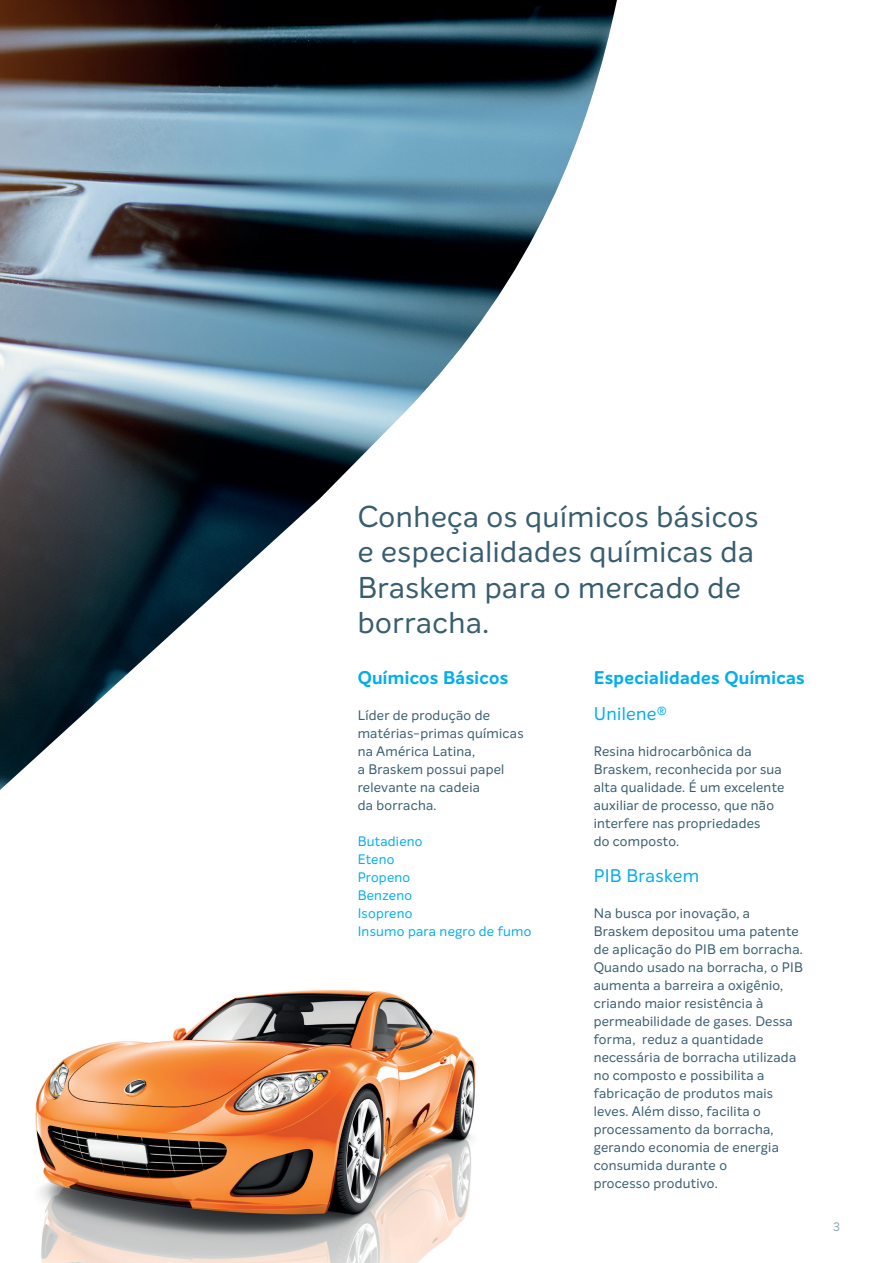
<style>
.page{position:relative;width:893px;height:1263px;background:#fff}
.page>*{position:absolute;margin:0;border:0;box-sizing:border-box;transform-origin:0 0}
.t1{font:29.55px/35.4px "Intelo";letter-spacing:.02em;color:#375d6e}
.t2{font:700 18px "Intelo";letter-spacing:.02em;color:#00aeef}
.t3{font:18px "Intelo";letter-spacing:.02em;color:#00aeef}
.t4{font:13.5px/18px "Intelo";letter-spacing:.02em;color:#375d6e}
.t5{font:13.5px/18px "Intelo";letter-spacing:.02em;color:#00aeef}
.t6{font:12px "Intelo";color:#8ba6b3}
</style>
<div class="page">
<img style="left:35px;top:989px;width:441px;height:274px">
<img style="left:0;top:0;width:617px;height:790px">
<h1 class="t1" style="left:358px;top:499px;width:402px">Conheça os químicos básicos e especialidades químicas da<br>Braskem para o mercado de borracha.</h1>
<h2 class="t2" style="left:358px;top:666px;width:152px">Químicos Básicos</h2>
<p class="t4" style="left:358px;top:706px;width:167px">Líder de produção de matérias-primas químicas na América Latina,<br>a Braskem possui papel relevante na cadeia<br>da borracha.</p>
<p class="t5" style="left:358px;top:832px;width:175px">Butadieno<br>Eteno<br>Propeno<br>Benzeno<br>Isopreno<br>Insumo para negro de fumo</p>
<h2 class="t2" style="left:594px;top:666px;width:213px">Especialidades Químicas</h2>
<h2 class="t3" style="left:594px;top:702px;width:75px">Unilene®</h2>
<p class="t4" style="left:594px;top:742px;width:192px">Resina hidrocarbônica da<br>Braskem, reconhecida por sua alta qualidade. É um excelente auxiliar de processo, que não interfere nas propriedades<br>do composto.</p>
<h2 class="t3" style="left:594px;top:864px;width:107px">PIB Braskem</h2>
<p class="t4" style="left:594px;top:904px;width:211px">Na busca por inovação, a<br>Braskem depositou uma patente de aplicação do PIB em borracha.<br>Quando usado na borracha, o PIB aumenta a barreira a oxigênio, criando maior resistência à permeabilidade de gases. Dessa forma, reduz a quantidade necessária de borracha utilizada no composto e possibilita a fabricação de produtos mais leves. Além disso, facilita o processamento da borracha, gerando economia de energia consumida durante o<br>processo produtivo.</p>
<p class="t6" style="left:833px;top:1219px;width:8px">3</p>
</div>
